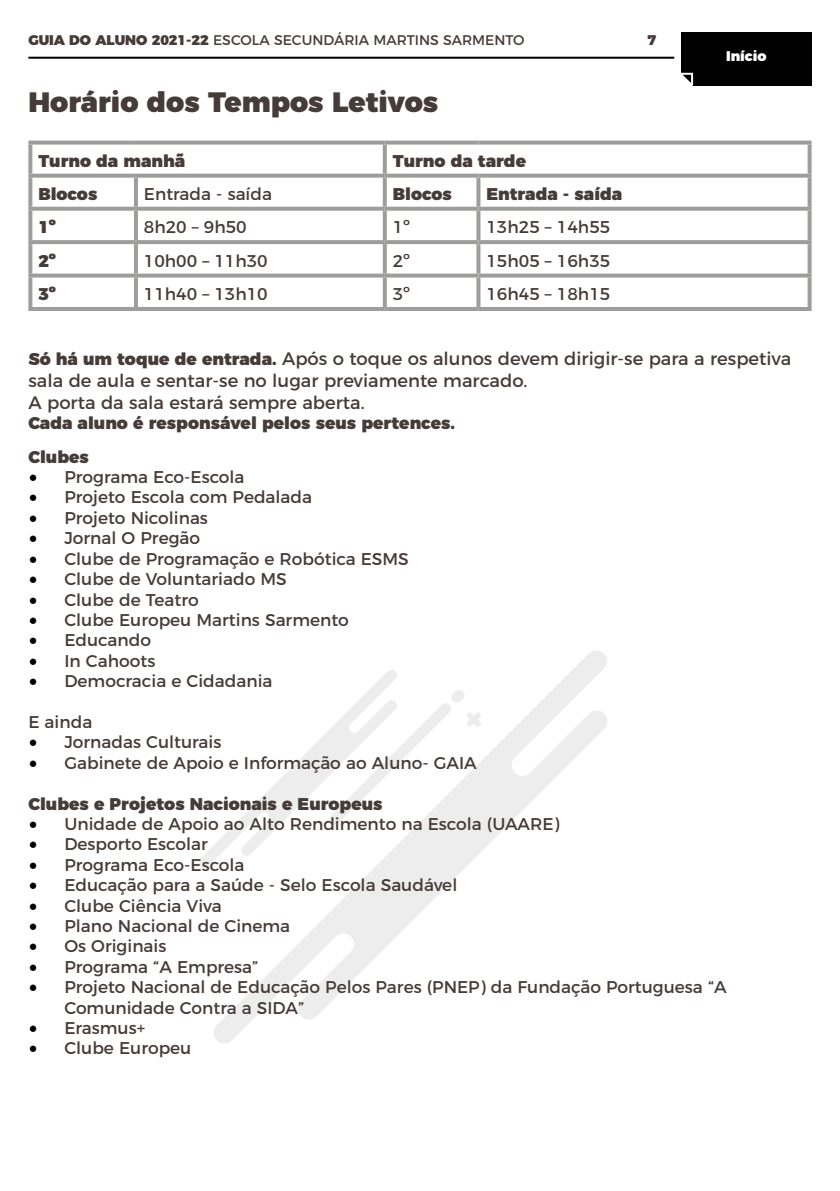
<style>
.page{position:relative;width:840px;height:1191px;background:#fff}
.page>*{position:absolute;margin:0;border:0;box-sizing:border-box;transform-origin:0 0}
.t1{font:900 28px "Montserrat";color:#453b39}
.t2{font:18px/21.6px "Montserrat";color:#453b39}
.t3{font:17px/20.4px "Montserrat";color:#453b39}
.t4{font:900 17px/33.6px "Montserrat";color:#453b39}
.t5{font:14px "Montserrat";color:#453b39}
.t6{font:900 14px "Montserrat";color:#fff}
.t7{font:900 14px "Montserrat";color:#453b39}
.s1{font-weight:900}
.s2{font-weight:900;font-size:17px}
.s3{font-family:"Minion Pro";font-size:24px;color:#000}
</style>
<div class="page">
<svg style="left:214px;top:650px;width:393px;height:393px"></svg>
<svg style="left:199px;top:669px;width:282px;height:199px"></svg>
<hr style="left:28px;top:57px;width:646px;height:2px;background:#000">
<div style="left:680px;top:32px;width:131px;height:53px;background:#000"></div>
<svg style="left:680px;top:71px;width:12px;height:11px"></svg>
<div style="left:680px;top:73px;width:12px;height:12px;border:2px solid #fff"></div>
<svg style="left:807px;top:145px;width:4px;height:29px"></svg>
<hr style="left:134px;top:178px;width:4px;height:29px;background:#9d9d9c">
<svg style="left:807px;top:178px;width:4px;height:29px"></svg>
<hr style="left:134px;top:211px;width:4px;height:29px;background:#9d9d9c">
<svg style="left:476px;top:211px;width:4px;height:29px"></svg>
<svg style="left:807px;top:211px;width:4px;height:29px"></svg>
<hr style="left:134px;top:244px;width:4px;height:29px;background:#9d9d9c">
<svg style="left:476px;top:244px;width:4px;height:29px"></svg>
<svg style="left:807px;top:244px;width:4px;height:29px"></svg>
<hr style="left:134px;top:277px;width:4px;height:30px;background:#9d9d9c">
<svg style="left:476px;top:277px;width:4px;height:30px"></svg>
<svg style="left:807px;top:277px;width:4px;height:30px"></svg>
<svg style="left:28px;top:141px;width:108px;height:4px"></svg>
<svg style="left:28px;top:145px;width:4px;height:29px"></svg>
<svg style="left:136px;top:141px;width:248px;height:4px"></svg>
<svg style="left:384px;top:141px;width:94px;height:4px"></svg>
<svg style="left:382px;top:145px;width:4px;height:29px"></svg>
<svg style="left:478px;top:141px;width:333px;height:4px"></svg>
<svg style="left:28px;top:174px;width:108px;height:4px"></svg>
<svg style="left:28px;top:178px;width:4px;height:29px"></svg>
<svg style="left:136px;top:174px;width:248px;height:4px"></svg>
<svg style="left:384px;top:174px;width:94px;height:4px"></svg>
<svg style="left:382px;top:178px;width:4px;height:29px"></svg>
<svg style="left:478px;top:174px;width:333px;height:4px"></svg>
<svg style="left:476px;top:178px;width:4px;height:29px"></svg>
<svg style="left:28px;top:207px;width:108px;height:4px"></svg>
<svg style="left:28px;top:211px;width:4px;height:29px"></svg>
<svg style="left:136px;top:207px;width:248px;height:4px"></svg>
<svg style="left:384px;top:207px;width:94px;height:4px"></svg>
<svg style="left:382px;top:211px;width:4px;height:29px"></svg>
<svg style="left:478px;top:207px;width:333px;height:4px"></svg>
<hr style="left:28px;top:240px;width:108px;height:4px;background:#9d9d9c">
<svg style="left:28px;top:244px;width:4px;height:29px"></svg>
<hr style="left:136px;top:240px;width:248px;height:4px;background:#9d9d9c">
<hr style="left:384px;top:240px;width:94px;height:4px;background:#9d9d9c">
<svg style="left:382px;top:244px;width:4px;height:29px"></svg>
<hr style="left:478px;top:240px;width:333px;height:4px;background:#9d9d9c">
<svg style="left:28px;top:273px;width:108px;height:4px"></svg>
<svg style="left:28px;top:277px;width:4px;height:30px"></svg>
<svg style="left:136px;top:273px;width:248px;height:4px"></svg>
<svg style="left:384px;top:273px;width:94px;height:4px"></svg>
<svg style="left:382px;top:277px;width:4px;height:30px"></svg>
<svg style="left:478px;top:273px;width:333px;height:4px"></svg>
<hr style="left:28px;top:307px;width:108px;height:4px;background:#9d9d9c">
<hr style="left:136px;top:307px;width:248px;height:4px;background:#9d9d9c">
<hr style="left:384px;top:307px;width:94px;height:4px;background:#9d9d9c">
<hr style="left:478px;top:307px;width:333px;height:4px;background:#9d9d9c">
<p class="t5" style="left:28px;top:29px;width:497px"><span class="s1">GUIA DO ALUNO 2021-22</span> ESCOLA SECUNDÁRIA MARTINS SARMENTO</p>
<p class="t7" style="left:647px;top:29px;width:10px">7</p>
<h1 class="t1" style="left:28px;top:79px;width:411px">Horário dos Tempos Letivos</h1>
<p class="t4" style="left:38px;top:143px;width:148px">Turno da manhã</p>
<p class="t4" style="left:392px;top:143px;width:135px">Turno da tarde</p>
<p class="t4" style="left:38px;top:176px;width:60px">Blocos</p>
<p class="t3" style="left:144px;top:182px;width:129px">Entrada - saída</p>
<p class="t4" style="left:392px;top:176px;width:60px">Blocos</p>
<p class="t4" style="left:486px;top:176px;width:137px">Entrada - saída</p>
<p class="t4" style="left:38px;top:209px;width:19px">1º</p>
<p class="t3" style="left:144px;top:215px;width:104px">8h20 – 9h50</p>
<p class="t3" style="left:392px;top:215px;width:19px">1º</p>
<p class="t3" style="left:486px;top:215px;width:125px">13h25 – 14h55</p>
<p class="t4" style="left:38px;top:242px;width:19px">2º</p>
<p class="t3" style="left:144px;top:249px;width:125px">10h00 – 11h30</p>
<p class="t3" style="left:392px;top:249px;width:19px">2º</p>
<p class="t3" style="left:486px;top:249px;width:125px">15h05 – 16h35</p>
<p class="t4" style="left:38px;top:276px;width:19px">3º</p>
<p class="t3" style="left:144px;top:282px;width:125px">11h40 – 13h10</p>
<p class="t3" style="left:392px;top:282px;width:19px">3º</p>
<p class="t3" style="left:486px;top:282px;width:125px">16h45 – 18h15</p>
<p class="t6" style="left:725px;top:44px;width:42px">Início</p>
<p class="t2" style="left:28px;top:347px;width:764px"><span class="s2">Só há um toque de entrada.</span> Após o toque os alunos devem dirigir-se para a respetiva sala de aula e sentar-se no lugar previamente marcado.<br>A porta da sala estará sempre aberta.</p>
<p class="t4" style="left:28px;top:405px;width:428px">Cada aluno é responsável pelos seus pertences.<br>Clubes</p>
<p class="t3" style="left:28px;top:465px;width:217px"><span class="s3">•</span> Programa Eco-Escola</p>
<p class="t3" style="left:28px;top:486px;width:285px"><span class="s3">•</span> Projeto Escola com Pedalada</p>
<p class="t3" style="left:28px;top:506px;width:181px"><span class="s3">•</span> Projeto Nicolinas</p>
<p class="t3" style="left:28px;top:526px;width:173px"><span class="s3">•</span> Jornal O Pregão</p>
<p class="t3" style="left:28px;top:547px;width:382px"><span class="s3">•</span> Clube de Programação e Robótica ESMS</p>
<p class="t3" style="left:28px;top:567px;width:260px"><span class="s3">•</span> Clube de Voluntariado MS</p>
<p class="t3" style="left:28px;top:588px;width:172px"><span class="s3">•</span> Clube de Teatro</p>
<p class="t3" style="left:28px;top:608px;width:322px"><span class="s3">•</span> Clube Europeu Martins Sarmento</p>
<p class="t3" style="left:28px;top:628px;width:124px"><span class="s3">•</span> Educando</p>
<p class="t3" style="left:28px;top:649px;width:128px"><span class="s3">•</span> In Cahoots</p>
<p class="t3" style="left:28px;top:669px;width:245px"><span class="s3">•</span> Democracia e Cidadania</p>
<p class="t3" style="left:28px;top:710px;width:65px">E ainda</p>
<p class="t3" style="left:28px;top:730px;width:194px"><span class="s3">•</span> Jornadas Culturais</p>
<p class="t3" style="left:28px;top:751px;width:449px"><span class="s3">•</span> Gabinete de Apoio e Informação ao Aluno- GAIA</p>
<p class="t4" style="left:28px;top:785px;width:355px">Clubes e Projetos Nacionais e Europeus</p>
<p class="t3" style="left:28px;top:812px;width:532px"><span class="s3">•</span> Unidade de Apoio ao Alto Rendimento na Escola (UAARE)</p>
<p class="t3" style="left:28px;top:832px;width:181px"><span class="s3">•</span> Desporto Escolar</p>
<p class="t3" style="left:28px;top:853px;width:217px"><span class="s3">•</span> Programa Eco-Escola</p>
<p class="t3" style="left:28px;top:873px;width:430px"><span class="s3">•</span> Educação para a Saúde - Selo Escola Saudável</p>
<p class="t3" style="left:28px;top:894px;width:195px"><span class="s3">•</span> Clube Ciência Viva</p>
<p class="t3" style="left:28px;top:914px;width:263px"><span class="s3">•</span> Plano Nacional de Cinema</p>
<p class="t3" style="left:28px;top:934px;width:139px"><span class="s3">•</span> Os Originais</p>
<p class="t3" style="left:28px;top:955px;width:231px"><span class="s3">•</span> Programa “A Empresa”</p>
<p class="t3" style="left:64px;top:975px;width:663px;text-indent:-36px"><span class="s3">•</span> Projeto Nacional de Educação Pelos Pares (PNEP) da Fundação Portuguesa “A<br>Comunidade Contra a SIDA”</p>
<p class="t3" style="left:28px;top:1016px;width:118px"><span class="s3">•</span> Erasmus+</p>
<p class="t3" style="left:28px;top:1036px;width:164px"><span class="s3">•</span> Clube Europeu</p>
</div>
